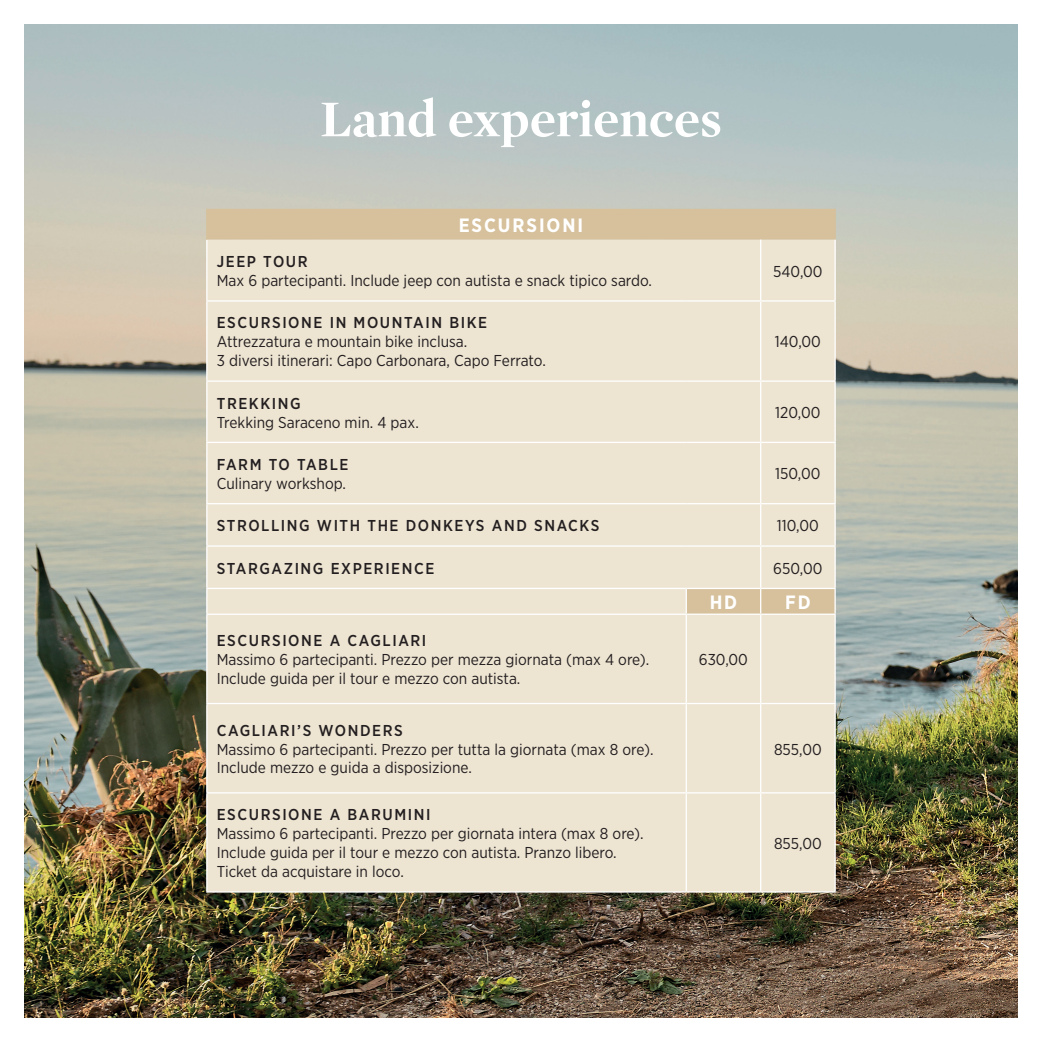
<style>
.page{position:relative;width:1042px;height:1042px;background:#fff}
.page>*{position:absolute;margin:0;border:0;box-sizing:border-box;transform-origin:0 0}
.t1{font:700 52.5px "Mercury Display";color:#fff}
.t2{font:700 19.25px "Gotham Narrow";letter-spacing:.1em;color:#fff}
.t3{font:15.75px/18.9px "Gotham Narrow";color:#231f20}
.t4{font:500 15.75px "Gotham Narrow";letter-spacing:.1em;color:#231f20}
.s1{font-weight:500}
</style>
<div class="page">
<img style="left:25px;top:25px;width:992px;height:992px">
<div style="left:207px;top:209px;width:627px;height:31px;background:#d6c19c"></div>
<div style="left:207px;top:240px;width:627px;height:651px;background:#ede4d2"></div>
<hr style="left:834px;top:209px;width:2px;height:31px;background:#d6c19c">
<hr style="left:206px;top:240px;width:1px;height:60px;background:#fff">
<hr style="left:760px;top:240px;width:1px;height:60px;background:#fff">
<hr style="left:834px;top:240px;width:2px;height:60px;background:#fff">
<hr style="left:206px;top:300px;width:480px;height:2px;background:#fff">
<hr style="left:206px;top:302px;width:1px;height:78px;background:#fff">
<hr style="left:686px;top:300px;width:75px;height:2px;background:#fff">
<hr style="left:761px;top:300px;width:75px;height:2px;background:#fff">
<hr style="left:760px;top:302px;width:1px;height:78px;background:#fff">
<hr style="left:834px;top:302px;width:2px;height:78px;background:#fff">
<hr style="left:206px;top:380px;width:480px;height:2px;background:#fff">
<hr style="left:206px;top:382px;width:1px;height:60px;background:#fff">
<hr style="left:686px;top:380px;width:75px;height:2px;background:#fff">
<hr style="left:761px;top:380px;width:75px;height:2px;background:#fff">
<hr style="left:760px;top:382px;width:1px;height:60px;background:#fff">
<hr style="left:834px;top:382px;width:2px;height:60px;background:#fff">
<hr style="left:206px;top:442px;width:480px;height:1px;background:#fff">
<hr style="left:206px;top:443px;width:1px;height:60px;background:#fff">
<hr style="left:686px;top:442px;width:75px;height:1px;background:#fff">
<hr style="left:761px;top:442px;width:75px;height:1px;background:#fff">
<hr style="left:760px;top:443px;width:1px;height:60px;background:#fff">
<hr style="left:834px;top:443px;width:2px;height:60px;background:#fff">
<hr style="left:206px;top:503px;width:480px;height:1px;background:#fff">
<hr style="left:206px;top:504px;width:1px;height:41px;background:#fff">
<hr style="left:686px;top:503px;width:75px;height:1px;background:#fff">
<hr style="left:761px;top:503px;width:75px;height:1px;background:#fff">
<hr style="left:760px;top:504px;width:1px;height:41px;background:#fff">
<hr style="left:834px;top:504px;width:2px;height:41px;background:#fff">
<hr style="left:206px;top:545px;width:480px;height:2px;background:#fff">
<hr style="left:206px;top:547px;width:1px;height:41px;background:#fff">
<hr style="left:686px;top:545px;width:75px;height:2px;background:#fff">
<hr style="left:761px;top:545px;width:75px;height:2px;background:#fff">
<hr style="left:760px;top:547px;width:1px;height:41px;background:#fff">
<hr style="left:834px;top:547px;width:2px;height:41px;background:#fff">
<hr style="left:206px;top:588px;width:480px;height:1px;background:#fff">
<svg style="left:206px;top:589px;width:1px;height:24px"></svg>
<hr style="left:686px;top:588px;width:75px;height:1px;background:#fff">
<hr style="left:685px;top:589px;width:2px;height:24px;background:#fff">
<hr style="left:761px;top:588px;width:75px;height:1px;background:#fff">
<svg style="left:760px;top:589px;width:1px;height:24px"></svg>
<hr style="left:834px;top:589px;width:2px;height:24px;background:#fff">
<hr style="left:206px;top:613px;width:480px;height:2px;background:#fff">
<hr style="left:206px;top:615px;width:1px;height:88px;background:#fff">
<hr style="left:686px;top:613px;width:75px;height:2px;background:#fff">
<hr style="left:685px;top:615px;width:2px;height:88px;background:#fff">
<hr style="left:761px;top:613px;width:75px;height:2px;background:#fff">
<hr style="left:760px;top:615px;width:1px;height:88px;background:#fff">
<hr style="left:834px;top:615px;width:2px;height:88px;background:#fff">
<hr style="left:206px;top:703px;width:480px;height:1px;background:#fff">
<hr style="left:206px;top:704px;width:1px;height:88px;background:#fff">
<hr style="left:686px;top:703px;width:75px;height:1px;background:#fff">
<hr style="left:685px;top:704px;width:2px;height:88px;background:#fff">
<hr style="left:761px;top:703px;width:75px;height:1px;background:#fff">
<hr style="left:760px;top:704px;width:1px;height:88px;background:#fff">
<hr style="left:834px;top:704px;width:2px;height:88px;background:#fff">
<hr style="left:206px;top:792px;width:480px;height:1px;background:#fff">
<hr style="left:206px;top:793px;width:1px;height:98px;background:#fff">
<hr style="left:686px;top:792px;width:75px;height:1px;background:#fff">
<hr style="left:685px;top:793px;width:2px;height:98px;background:#fff">
<hr style="left:761px;top:792px;width:75px;height:1px;background:#fff">
<hr style="left:760px;top:793px;width:1px;height:98px;background:#fff">
<hr style="left:834px;top:793px;width:2px;height:98px;background:#fff">
<hr style="left:206px;top:891px;width:480px;height:1px;background:#fff">
<hr style="left:686px;top:891px;width:75px;height:1px;background:#fff">
<hr style="left:761px;top:891px;width:75px;height:1px;background:#fff">
<hr style="left:206px;top:209px;width:1px;height:31px;background:#d6c19c">
<p class="t1" style="left:320px;top:88px;width:403px">Land experiences</p>
<p class="t2" style="left:459px;top:213px;width:126px">ESCURSIONI</p>
<p class="t3" style="left:217px;top:252px;width:437px"><span class="s1">JEEP TOUR<br></span>Max 6 partecipanti. Include jeep con autista e snack tipico sardo.</p>
<p class="t3" style="left:773px;top:261px;width:51px">540,00</p>
<p class="t3" style="left:217px;top:313px;width:330px"><span class="s1">ESCURSIONE IN MOUNTAIN BIKE<br></span>Attrezzatura e mountain bike inclusa.<br>3 diversi itinerari: Capo Carbonara, Capo Ferrato.</p>
<p class="t3" style="left:775px;top:332px;width:48px">140,00</p>
<p class="t3" style="left:217px;top:393px;width:204px"><span class="s1">TREKKING<br></span>Trekking Saraceno min. 4 pax.</p>
<p class="t3" style="left:775px;top:403px;width:47px">120,00</p>
<p class="t3" style="left:217px;top:454px;width:133px"><span class="s1">FARM TO TABLE<br></span>Culinary workshop.</p>
<p class="t3" style="left:775px;top:464px;width:47px">150,00</p>
<p class="t4" style="left:217px;top:516px;width:384px">STROLLING WITH THE DONKEYS AND SNACKS</p>
<p class="t3" style="left:777px;top:516px;width:44px">110,00</p>
<p class="t4" style="left:217px;top:558px;width:219px">STARGAZING EXPERIENCE</p>
<p class="t3" style="left:773px;top:558px;width:51px">650,00</p>
<p class="t2" style="left:710px;top:590px;width:29px">HD</p>
<p class="t2" style="left:785px;top:590px;width:27px">FD</p>
<p class="t3" style="left:217px;top:631px;width:434px"><span class="s1">ESCURSIONE A CAGLIARI<br></span>Massimo 6 partecipanti. Prezzo per mezza giornata (max 4 ore).<br>Include guida per il tour e mezzo con autista.</p>
<p class="t3" style="left:699px;top:650px;width:51px">630,00</p>
<p class="t4" style="left:217px;top:720px;width:187px">CAGLIARI’S WONDERS</p>
<p class="t3" style="left:217px;top:739px;width:438px">Massimo 6 partecipanti. Prezzo per tutta la giornata (max 8 ore).<br>Include mezzo e guida a disposizione.</p>
<p class="t3" style="left:774px;top:739px;width:49px">855,00</p>
<p class="t3" style="left:217px;top:805px;width:428px"><span class="s1">ESCURSIONE A BARUMINI<br></span>Massimo 6 partecipanti. Prezzo per giornata intera (max 8 ore).<br>Include guida per il tour e mezzo con autista. Pranzo libero.</p>
<p class="t3" style="left:217px;top:862px;width:189px">Ticket da acquistare in loco.</p>
<p class="t3" style="left:774px;top:833px;width:49px">855,00</p>
</div>
